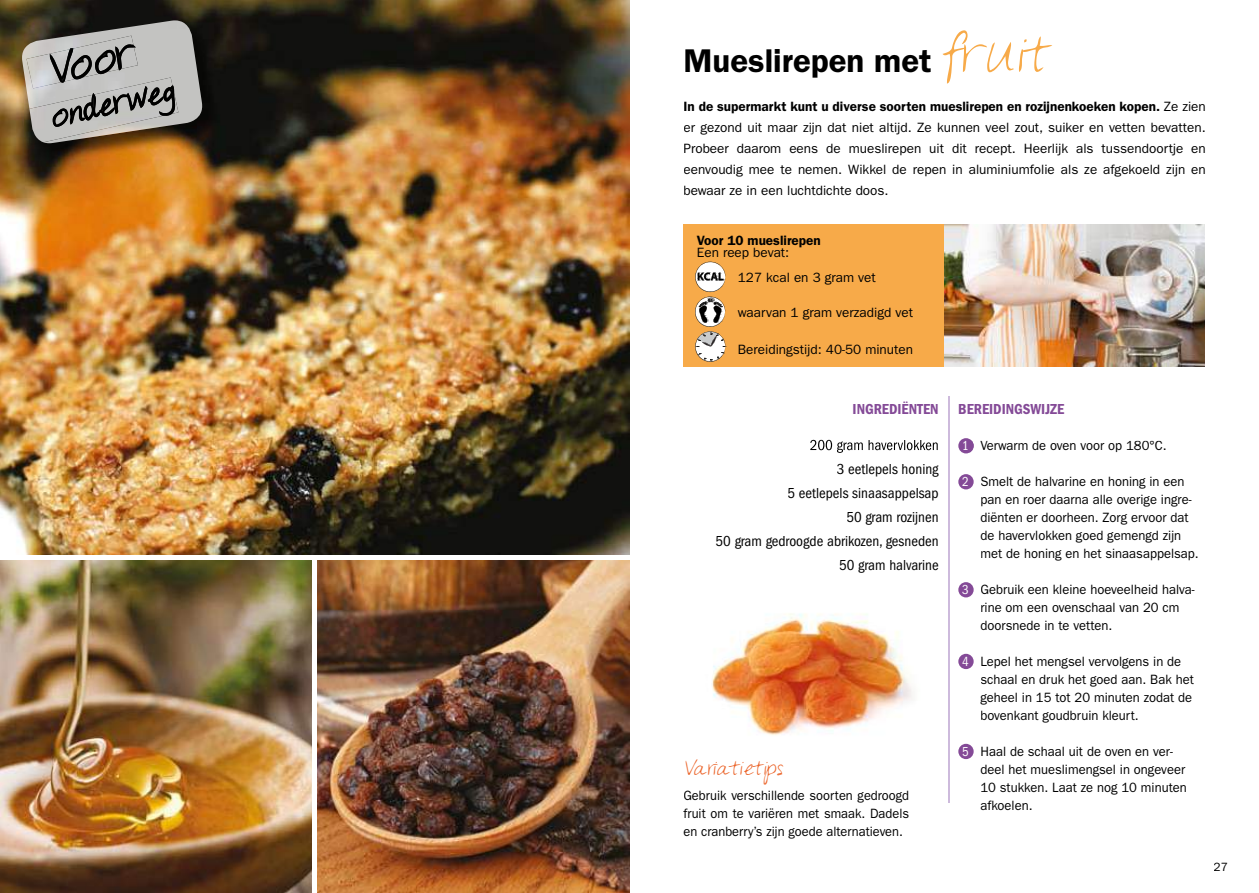
<style>
.page{position:relative;width:1259px;height:893px;background:#fff}
.page>*{position:absolute;margin:0;border:0;box-sizing:border-box;transform-origin:0 0}
.t1{font:600 33px "Franklin Gothic";color:#000}
.t2{font:21px "Sheryls Hand";color:#eb6328}
.t3{font:condensed 15px/24px "Franklin Gothic LT";color:#000;text-align:right}
.t4{font:600 condensed 15px "Franklin Gothic LT";color:#844a97}
.t5{font:13.5px/18px "Franklin Gothic";color:#000;scale:.96 1}
.t6{font:13.5px/21px "Franklin Gothic";color:#000;text-align:justify}
.t7{font:13.5px/18px "Franklin Gothic";color:#000;text-align:justify;scale:.95 1}
.t8{font:600 13.5px "Franklin Gothic";color:#000}
.t9{font:12px "Franklin Gothic";color:#000}
.s1{font-family:"Sheryls Hand";font-weight:400;font-size:52.5px;color:#f7aa49}
.s2{font-weight:600}
.s3{font-family:"Franklin Gothic LT";font-stretch:condensed;color:#fff}
</style>
<div class="page">
<img style="left:712px;top:613px;width:201px;height:123px">
<img style="left:317px;top:560px;width:312px;height:333px">
<img style="left:0;top:560px;width:312px;height:333px">
<img style="left:0;top:0;width:629px;height:555px">
<hr style="left:948px;top:396px;width:1px;height:406px;background:#cdbadc">
<div style="left:958px;top:438px;width:15px;height:15px;background:#844a97;border-radius:50%"></div>
<div style="left:958px;top:474px;width:15px;height:15px;background:#844a97;border-radius:50%"></div>
<div style="left:958px;top:582px;width:15px;height:15px;background:#844a97;border-radius:50%"></div>
<div style="left:958px;top:654px;width:15px;height:15px;background:#844a97;border-radius:50%"></div>
<div style="left:958px;top:744px;width:15px;height:15px;background:#844a97;border-radius:50%"></div>
<svg style="left:810px;top:440px;width:127px;height:13px"></svg>
<img style="left:944px;top:224px;width:261px;height:143px">
<div style="left:683px;top:224px;width:261px;height:143px;background:#f7aa49"></div>
<svg style="left:695px;top:262px;width:31px;height:100px"></svg>
<img style="left:24px;top:22px;width:203px;height:145px">
<img style="left:22px;top:20px;width:183px;height:123px">
<img style="left:27px;top:36px;width:106px;height:52px">
<img style="left:50px;top:49px;width:23px;height:33px">
<img style="left:71px;top:55px;width:21px;height:24px">
<img style="left:97px;top:47px;width:41px;height:24px">
<img style="left:95px;top:50px;width:21px;height:24px">
<img style="left:115px;top:44px;width:19px;height:25px">
<img style="left:20px;top:110px;width:4px;height:18px">
<img style="left:24px;top:109px;width:19px;height:37px">
<img style="left:94px;top:86px;width:53px;height:31px">
<img style="left:84px;top:94px;width:16px;height:26px">
<img style="left:99px;top:98px;width:16px;height:18px">
<img style="left:116px;top:88px;width:62px;height:26px">
<img style="left:113px;top:94px;width:14px;height:20px">
<img style="left:127px;top:86px;width:20px;height:25px">
<img style="left:148px;top:87px;width:11px;height:18px">
<img style="left:159px;top:85px;width:16px;height:31px">
<img style="left:53px;top:106px;width:33px;height:21px">
<h1 class="t1" style="left:683px;top:41px;width:365px">Mueslirepen met <span class="s1">fruit</span></h1>
<p class="t6" style="left:683px;top:96px;width:524px"><span class="s2">In de supermarkt kunt u diverse soorten mueslirepen en rozijnenkoeken kopen.</span> Ze zien er gezond uit maar zijn dat niet altijd. Ze kunnen veel zout, suiker en vetten bevatten.<br>Probeer daarom eens de mueslirepen uit dit recept. Heerlijk als tussendoortje en eenvoudig mee te nemen. Wikkel de repen in aluminiumfolie als ze afgekoeld zijn en bewaar ze in een luchtdichte doos.</p>
<p class="t8" style="left:697px;top:232px;width:125px">Voor 10 mueslirepen</p>
<p class="t6" style="left:738px;top:239px;width:139px;line-height:25.5px;text-indent:-41px">Een reep bevat:<br>127 kcal en 3 gram vet</p>
<p class="t6" style="left:738px;top:302px;width:177px">waarvan 1 gram verzadigd vet</p>
<p class="t6" style="left:738px;top:339px;width:177px">Bereidingstijd: 40-50 minuten</p>
<p class="t4" style="left:852px;top:400px;width:88px">INGREDIËNTEN</p>
<p class="t3" style="left:715px;top:457px;width:225px">3 eetlepels honing<br>5 eetlepels sinaasappelsap<br>50 gram rozijnen<br>50 gram gedroogde abrikozen, gesneden<br>50 gram halvarine</p>
<h2 class="t2" style="left:683px;top:753px;width:101px">Variatietips</h2>
<p class="t7" style="left:683px;top:787px;width:239px">Gebruik verschillende soorten gedroogd fruit om te variëren met smaak. Dadels en cranberry’s zijn goede alternatieven.</p>
<p class="t4" style="left:958px;top:400px;width:108px">BEREIDINGSWIJZE</p>
<p class="t5" style="left:962px;top:437px;width:214px"><span class="s3">1</span> Verwarm de oven voor op 180°C.</p>
<p class="t5" style="left:980px;top:473px;width:229px;text-indent:-18px"><span class="s3">2</span> Smelt de halvarine en honing in een pan en roer daarna alle overige ingre&shy;diënten er doorheen. Zorg ervoor dat de havervlokken goed gemengd zijn met de honing en het sinaasappelsap.</p>
<p class="t5" style="left:980px;top:581px;width:225px;text-indent:-18px"><span class="s3">3</span> Gebruik een kleine hoeveelheid halva&shy;rine om een ovenschaal van 20 cm doorsnede in te vetten.</p>
<p class="t5" style="left:980px;top:653px;width:224px;text-indent:-18px"><span class="s3">4</span> Lepel het mengsel vervolgens in de schaal en druk het goed aan. Bak het geheel in 15 tot 20 minuten zodat de bovenkant goudbruin kleurt.</p>
<p class="t5" style="left:980px;top:742px;width:216px;text-indent:-18px"><span class="s3">5</span> Haal de schaal uit de oven en ver&shy;deel het mueslimengsel in ongeveer<br>10 stukken. Laat ze nog 10 minuten afkoelen.</p>
<p class="t9" style="left:1213px;top:860px;width:16px">27</p>
</div>
